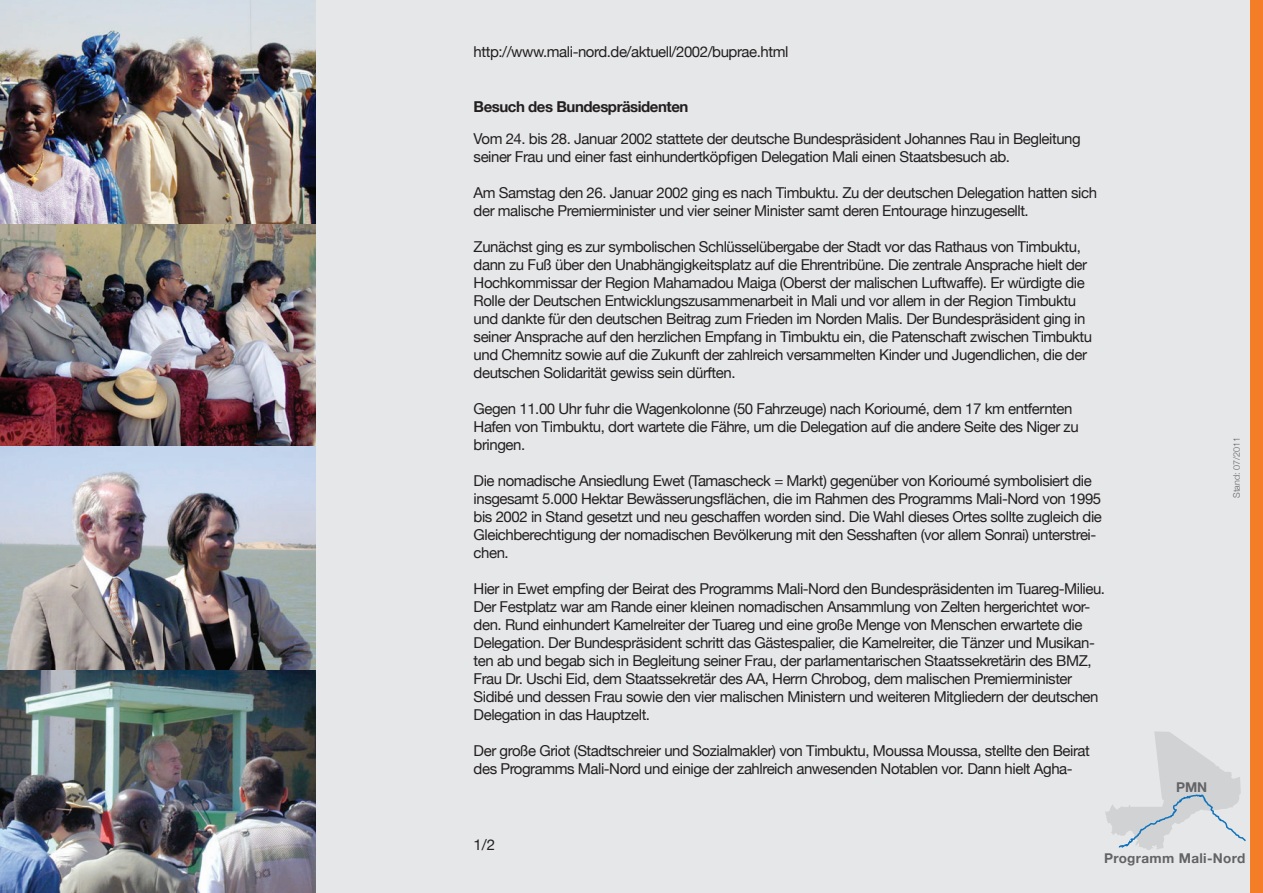
<style>
.page{position:relative;width:1263px;height:893px;background:#e6e7e9}
.page>*{position:absolute;margin:0;border:0;box-sizing:border-box;transform-origin:0 0}
.t1{font:15px/18px "Helvetica Neue";letter-spacing:-.03em;color:#231f20}
.t2{font:700 15px "Helvetica Neue";letter-spacing:-.03em;color:#231f20}
.t3{font:700 13.5px "Helvetica Neue";letter-spacing:.025em;color:#636366}
.t4{font:300 9px "Helvetica Neue";color:#636366}
</style>
<div class="page">
<svg style="left:1105px;top:731px;width:141px;height:119px"></svg>
<img style="left:0;top:0;width:316px;height:893px">
<div style="left:1250px;top:0;width:13px;height:893px;background:#f47e27"></div>
<p class="t1" style="left:474px;top:42px;width:316px">http://www.mali-nord.de/aktuell/2002/buprae.html</p>
<p class="t2" style="left:474px;top:97px;width:216px">Besuch des Bundespräsidenten</p>
<p class="t1" style="left:474px;top:129px;width:609px">Vom 24. bis 28. Januar 2002 stattete der deutsche Bundespräsident Johannes Rau in Begleitung seiner Frau und einer fast einhundertköpfigen Delegation Mali einen Staatsbesuch ab.</p>
<p class="t1" style="left:474px;top:183px;width:625px">Am Samstag den 26. Januar 2002 ging es nach Timbuktu. Zu der deutschen Delegation hatten sich der malische Premierminister und vier seiner Minister samt deren Entourage hinzugesellt.</p>
<p class="t1" style="left:474px;top:237px;width:620px">Zunächst ging es zur symbolischen Schlüsselübergabe der Stadt vor das Rathaus von Timbuktu, dann zu Fuß über den Unabhängigkeitsplatz auf die Ehrentribüne. Die zentrale Ansprache hielt der Hochkommissar der Region Mahamadou Maiga (Oberst der malischen Luftwaffe). Er würdigte die Rolle der Deutschen Entwicklungszusammenarbeit in Mali und vor allem in der Region Timbuktu und dankte für den deutschen Beitrag zum Frieden im Norden Malis. Der Bundespräsident ging in seiner Ansprache auf den herzlichen Empfang in Timbuktu ein, die Patenschaft zwischen Timbuktu und Chemnitz sowie auf die Zukunft der zahlreich versammelten Kinder und Jugendlichen, die der deutschen Solidarität gewiss sein dürften.</p>
<p class="t1" style="left:474px;top:399px;width:607px">Gegen 11.00 Uhr fuhr die Wagenkolonne (50 Fahrzeuge) nach Korioumé, dem 17 km entfernten<br>Hafen von Timbuktu, dort wartete die Fähre, um die Delegation auf die andere Seite des Niger zu bringen.</p>
<p class="t1" style="left:474px;top:471px;width:630px">Die nomadische Ansiedlung Ewet (Tamascheck = Markt) gegenüber von Korioumé symbolisiert die insgesamt 5.000 Hektar Bewässerungsflächen, die im Rahmen des Programms Mali-Nord von 1995 bis 2002 in Stand gesetzt und neu geschaffen worden sind. Die Wahl dieses Ortes sollte zugleich die Gleichberechtigung der nomadischen Bevölkerung mit den Sesshaften (vor allem Sonrai) unterstrei&shy;chen.</p>
<p class="t1" style="left:474px;top:579px;width:633px">Hier in Ewet empfing der Beirat des Programms Mali-Nord den Bundespräsidenten im Tuareg-Milieu.<br>Der Festplatz war am Rande einer kleinen nomadischen Ansammlung von Zelten hergerichtet wor&shy;den. Rund einhundert Kamelreiter der Tuareg und eine große Menge von Menschen erwartete die Delegation. Der Bundespräsident schritt das Gästespalier, die Kamelreiter, die Tänzer und Musikan&shy;ten ab und begab sich in Begleitung seiner Frau, der parlamentarischen Staatssekretärin des BMZ, Frau Dr. Uschi Eid, dem Staatssekretär des AA, Herrn Chrobog, dem malischen Premierminister Sidibé und dessen Frau sowie den vier malischen Ministern und weiteren Mitgliedern der deutschen Delegation in das Hauptzelt.</p>
<p class="t1" style="left:474px;top:741px;width:618px">Der große Griot (Stadtschreier und Sozialmakler) von Timbuktu, Moussa Moussa, stellte den Beirat des Programms Mali-Nord und einige der zahlreich anwesenden Notablen vor. Dann hielt Agha-</p>
<p class="t1" style="left:474px;top:836px;width:23px">1/2</p>
<p class="t4" style="left:1231px;top:498px;width:63px;rotate:-90deg">Stand: 07/2011</p>
<p class="t3" style="left:1176px;top:778px;width:33px">PMN</p>
<p class="t3" style="left:1104px;top:850px;width:143px">Programm Mali-Nord</p>
</div>
